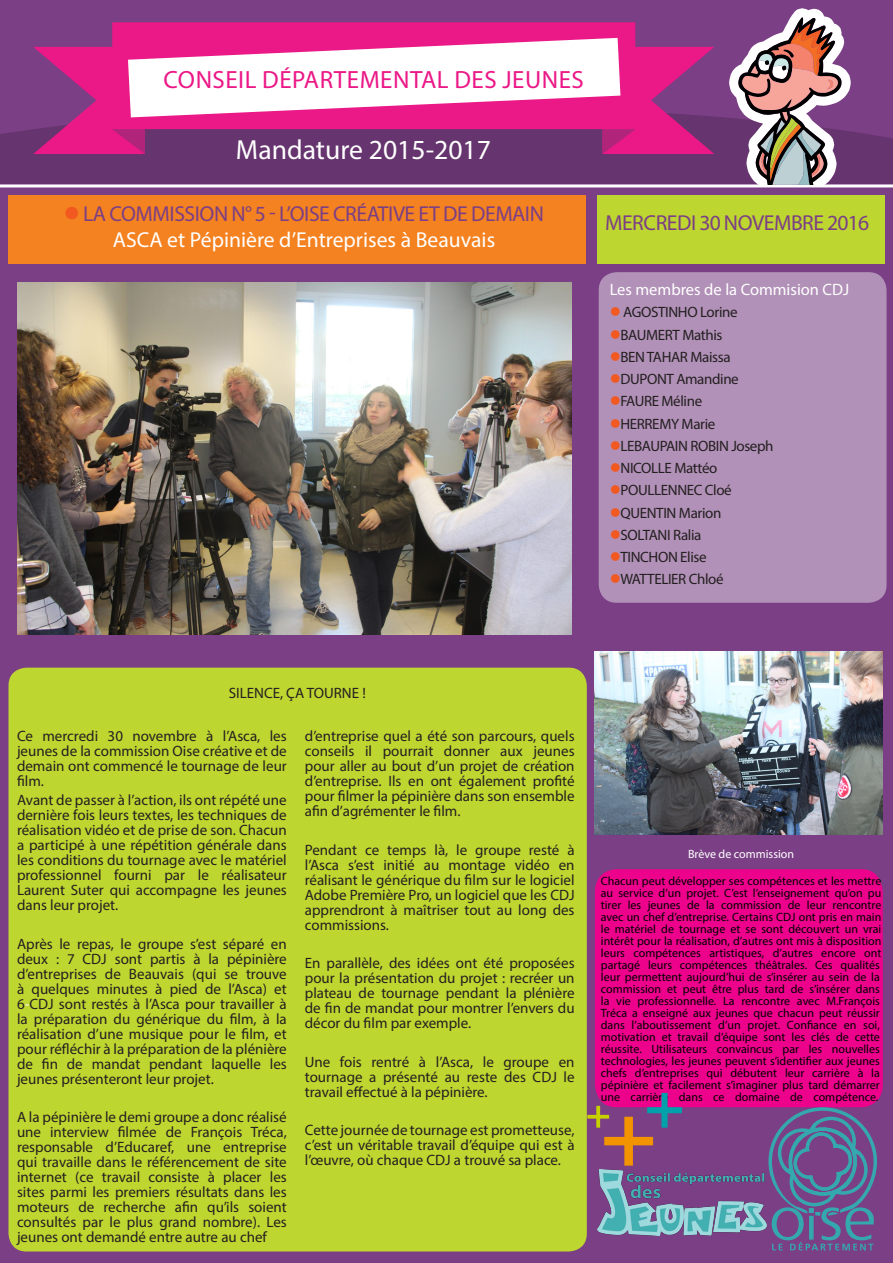
<style>
.page{position:relative;width:893px;height:1263px;background:#7b3f85}
.page>*{position:absolute;margin:0;border:0;box-sizing:border-box;transform-origin:0 0}
.t1{font:27.75px "Myriad Pro";color:#fff}
.t2{font:25.05px "Myriad Pro";letter-spacing:.02em;color:#eb1887}
.t3{font:21.6px "Myriad Pro";letter-spacing:-.02em;color:#7b3f85}
.t4{font:21.6px "Myriad Pro";color:#fff}
.t5{font:16.5px "Myriad Pro";color:#fff}
.t6{font:15px/15px "Myriad Pro";color:#231f20;text-align:justify}
.t7{font:15px "Myriad Pro";letter-spacing:-.025em;color:#231f20}
.t8{font:12px/12px "Myriad Pro";color:#000}
.t9{font:12px "Myriad Pro";color:#fff}
.s1{color:#f15921}
.s2{color:#fff}
</style>
<div class="page">
<div style="left:0;top:117px;width:893px;height:67px;background:#66346e"></div>
<hr style="left:0;top:184px;width:893px;height:3px;background:#fff">
<svg style="left:33px;top:22px;width:681px;height:132px;fill:#eb1887"></svg>
<svg style="left:112px;top:129px;width:33px;height:25px"></svg>
<svg style="left:602px;top:129px;width:34px;height:25px"></svg>
<svg style="left:128px;top:38px;width:492px;height:79px;background:#f9c0de"></svg>
<svg style="left:728px;top:8px;width:123px;height:177px"></svg>
<div style="left:9px;top:668px;width:578px;height:583px;background:#bed630;border-radius:18px"></div>
<div style="left:599px;top:272px;width:287px;height:331px;background:#b291b8;border-radius:18px"></div>
<div style="left:595px;top:869px;width:288px;height:238px;background:#ed028c;border-radius:22px"></div>
<div style="left:9px;top:195px;width:577px;height:69px;background:#f58220"></div>
<div style="left:597px;top:195px;width:287px;height:69px;background:#bed630"></div>
<svg style="left:768px;top:1107px;width:109px;height:143px"></svg>
<img style="left:584px;top:1136px;width:196px;height:115px">
<img style="left:595px;top:651px;width:288px;height:183px">
<svg style="left:587px;top:1093px;width:95px;height:72px"></svg>
<img style="left:17px;top:283px;width:554px;height:352px">
<p class="t2" style="left:163px;top:64px;width:422px">CONSEIL DÉPARTEMENTAL DES JEUNES</p>
<p class="t1" style="left:236px;top:133px;width:257px">Mandature 2015-2017</p>
<p class="t3" style="left:64px;top:200px;width:482px"><span class="s1">●</span> LA COMMISSION N° 5 - L’OISE CRÉATIVE ET DE DEMAIN</p>
<p class="t4" style="left:113px;top:226px;width:384px">ASCA et Pépinière d’Entreprises à Beauvais</p>
<p class="t3" style="left:605px;top:210px;width:265px">MERCREDI 30 NOVEMBRE 2016</p>
<p class="t5" style="left:610px;top:279px;width:241px">Les membres de la Commision CDJ</p>
<p class="t7" style="left:610px;top:303px;width:130px"><span class="s1">●</span> AGOSTINHO Lorine</p>
<p class="t7" style="left:610px;top:325px;width:114px"><span class="s1">●</span>BAUMERT Mathis</p>
<p class="t7" style="left:610px;top:348px;width:122px"><span class="s1">●</span>BEN TAHAR Maissa</p>
<p class="t7" style="left:610px;top:370px;width:131px"><span class="s1">●</span>DUPONT Amandine</p>
<p class="t7" style="left:610px;top:392px;width:94px"><span class="s1">●</span>FAURE Méline</p>
<p class="t7" style="left:610px;top:414px;width:107px"><span class="s1">●</span>HERREMY Marie</p>
<p class="t7" style="left:610px;top:437px;width:165px"><span class="s1">●</span>LEBAUPAIN ROBIN Joseph</p>
<p class="t7" style="left:610px;top:459px;width:109px"><span class="s1">●</span>NICOLLE Mattéo</p>
<p class="t7" style="left:610px;top:481px;width:124px"><span class="s1">●</span>POULLENNEC Cloé</p>
<p class="t7" style="left:610px;top:503px;width:113px"><span class="s1">●</span>QUENTIN Marion</p>
<p class="t7" style="left:610px;top:526px;width:93px"><span class="s1">●</span>SOLTANI Ralia</p>
<p class="t7" style="left:610px;top:548px;width:98px"><span class="s1">●</span>TINCHON Elise</p>
<p class="t7" style="left:610px;top:570px;width:115px"><span class="s1">●</span>WATTELIER Chloé</p>
<p class="t6" style="left:229px;top:685px;width:139px">SILENCE, ÇA TOURNE !</p>
<p class="t6" style="left:17px;top:728px;width:271px">Ce mercredi 30 novembre à l’Asca, les jeunes de la commission Oise créative et de demain ont commencé le tournage de leur film.</p>
<p class="t6" style="left:17px;top:792px;width:271px">Avant de passer à l’action, ils ont répété une dernière fois leurs textes, les techniques de réalisation vidéo et de prise de son. Chacun a participé à une répétition générale dans les conditions du tournage avec le matériel professionnel fourni par le réalisateur Laurent Suter qui accompagne les jeunes dans leur projet.</p>
<p class="t6" style="left:17px;top:936px;width:271px">Après le repas, le groupe s’est séparé en deux : 7 CDJ sont partis à la pépinière d’entreprises de Beauvais (qui se trouve à quelques minutes à pied de l’Asca) et 6<span class="s2">‑</span>CDJ sont restés à l’Asca pour travailler à la préparation du générique du film, à la réalisation d’une musique pour le film, et pour réfléchir à la préparation de la plénière de fin de mandat pendant laquelle les jeunes présenteront leur projet.</p>
<p class="t6" style="left:17px;top:1110px;width:271px">A la pépinière le demi groupe a donc réalisé une interview filmée de François Tréca, responsable d’Educaref, une entreprise qui travaille dans le référencement de site internet (ce travail consiste à placer les sites parmi les premiers résultats dans les moteurs de recherche afin qu’ils soient consultés par le plus grand nombre). Les jeunes ont demandé entre autre au chef</p>
<p class="t6" style="left:305px;top:728px;width:271px">d’entreprise quel a été son parcours, quels conseils il pourrait donner aux jeunes pour aller au bout d’un projet de création d’entreprise. Ils en ont également profité pour filmer la pépinière dans son ensemble afin d’agrémenter le film.</p>
<p class="t6" style="left:305px;top:842px;width:271px">Pendant ce temps là, le groupe resté à l’Asca s’est initié au montage vidéo en réalisant le générique du film sur le logiciel Adobe Première Pro, un logiciel que les CDJ apprendront à maîtriser tout au long des commissions.</p>
<p class="t6" style="left:305px;top:955px;width:271px">En parallèle, des idées ont été proposées pour la présentation du projet : recréer un plateau de tournage pendant la plénière de fin de mandat pour montrer l’envers du décor du film par exemple.</p>
<p class="t6" style="left:305px;top:1054px;width:271px">Une fois rentré à l’Asca, le groupe en tournage a présenté au reste des CDJ le travail effectué à la pépinière.</p>
<p class="t6" style="left:305px;top:1122px;width:271px">Cette journée de tournage est prometteuse, c’est un véritable travail d’équipe qui est à l’œuvre, où chaque CDJ a trouvé sa place.</p>
<p class="t9" style="left:688px;top:847px;width:108px">Brève de commission</p>
<p class="t8" style="left:601px;top:875px;width:282px">Chacun peut développer ses compétences et les mettre au service d’un projet. C’est l’enseignement qu’on pu tirer les jeunes de la commission de leur rencontre avec un chef d’entreprise. Certains CDJ ont pris en main le matériel de tournage et se sont découvert un vrai intérêt pour la réalisation, d’autres ont mis à disposition leurs compétences artistiques, d’autres encore ont partagé leurs compétences théâtrales. Ces qualités leur permettent aujourd’hui de s’insérer au sein de la commission et peut être plus tard de s’insérer dans la vie professionnelle. La rencontre avec M.François Tréca a enseigné aux jeunes que chacun peut réussir dans l’aboutissement d’un projet. Confiance en soi, motivation et travail d’équipe sont les clés de cette réussite. Utilisateurs convaincus par les nouvelles technologies, les jeunes peuvent s’identifier aux jeunes chefs d’entreprises qui débutent leur carrière à la pépinière et facilement s’imaginer plus tard démarrer une carrière dans ce domaine de compétence.</p>
</div>
